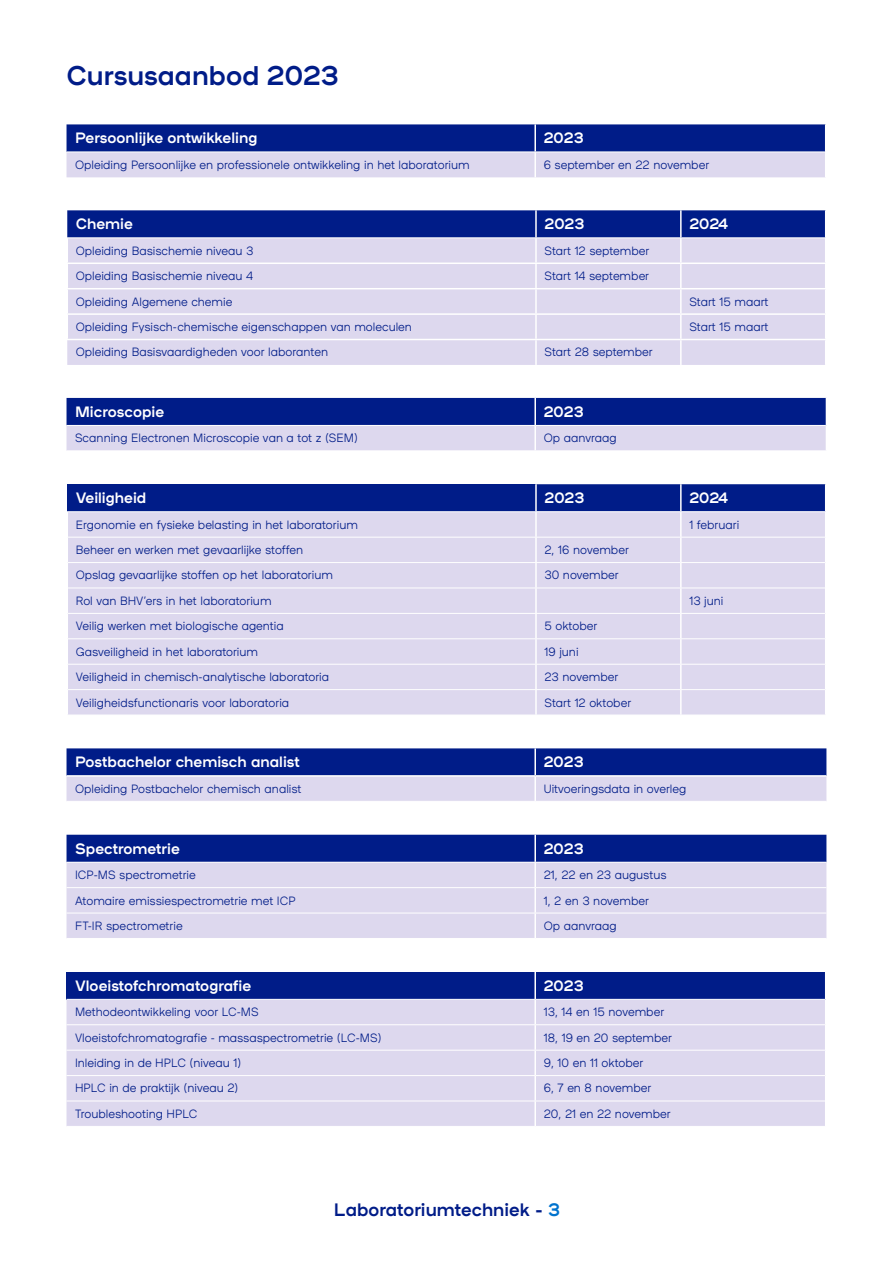
<style>
.page{position:relative;width:893px;height:1263px;background:#fff}
.page>*{position:absolute;margin:0;border:0;box-sizing:border-box;transform-origin:0 0}
.donker_kopje_inleidi{font:27px "Plaax 6 Ney 46 Bold";color:#001c88}
.t1{font:18px "Plaax 6 Ney 46 Bold";color:#001c88}
.Platte_tekst{font:15px "Plaax 6 Ney 46 Bold";color:#fff}
.tabel_kop{font:15px "Plaax 6 Ney 46 Bold";color:#fff}
.Platte_tekst-2{font:12px "Plaax 6 Ney 26 Light";color:#001c88}
.s1{color:#0073ce}
</style>
<div class="page">
<svg style="left:67px;top:124px;width:759px;height:53px;background:#6d79ba"></svg>
<svg style="left:67px;top:210px;width:759px;height:155px;background:#b6b7dc"></svg>
<hr style="left:67px;top:263px;width:469px;height:1px;background:#fff">
<hr style="left:536px;top:263px;width:145px;height:1px;background:#fff">
<hr style="left:681px;top:263px;width:145px;height:1px;background:#fff">
<hr style="left:67px;top:288px;width:469px;height:1px;background:#fff">
<hr style="left:536px;top:288px;width:145px;height:1px;background:#fff">
<hr style="left:681px;top:288px;width:145px;height:1px;background:#fff">
<hr style="left:67px;top:313px;width:469px;height:2px;background:#fff">
<hr style="left:536px;top:313px;width:145px;height:2px;background:#fff">
<hr style="left:681px;top:313px;width:145px;height:2px;background:#fff">
<hr style="left:67px;top:339px;width:469px;height:1px;background:#fff">
<hr style="left:536px;top:339px;width:145px;height:1px;background:#fff">
<hr style="left:681px;top:339px;width:145px;height:1px;background:#fff">
<svg style="left:67px;top:398px;width:760px;height:52px;background:#6b77b9"></svg>
<div style="left:67px;top:484px;width:469px;height:28px;background:#001c88"></div>
<div style="left:68px;top:512px;width:467px;height:203px;background:#ddd8ee"></div>
<hr style="left:67px;top:511px;width:469px;height:1px;background:#fff">
<hr style="left:68px;top:537px;width:468px;height:1px;background:#fff">
<hr style="left:68px;top:562px;width:468px;height:1px;background:#fff">
<hr style="left:68px;top:588px;width:468px;height:1px;background:#fff">
<hr style="left:68px;top:613px;width:468px;height:1px;background:#fff">
<hr style="left:68px;top:638px;width:468px;height:1px;background:#fff">
<hr style="left:68px;top:664px;width:468px;height:1px;background:#fff">
<hr style="left:68px;top:689px;width:468px;height:1px;background:#fff">
<hr style="left:535px;top:484px;width:2px;height:27px;background:#fff">
<svg style="left:536px;top:484px;width:290px;height:231px;background:#c5c4e3"></svg>
<hr style="left:536px;top:511px;width:145px;height:1px;background:#fff">
<hr style="left:681px;top:511px;width:144px;height:1px;background:#fff">
<svg style="left:67px;top:748px;width:759px;height:53px;background:#6a76b9"></svg>
<hr style="left:534px;top:748px;width:2px;height:27px;background:#fff">
<hr style="left:67px;top:775px;width:468px;height:2px;background:#fff">
<hr style="left:535px;top:775px;width:291px;height:2px;background:#fff">
<hr style="left:534px;top:777px;width:2px;height:24px;background:#fff">
<div style="left:67px;top:835px;width:759px;height:27px;background:#001c88"></div>
<div style="left:67px;top:863px;width:759px;height:75px;background:#ddd8ee"></div>
<hr style="left:534px;top:835px;width:2px;height:27px;background:#fff">
<hr style="left:534px;top:862px;width:2px;height:25px;background:#fff">
<hr style="left:534px;top:888px;width:2px;height:25px;background:#fff">
<hr style="left:534px;top:913px;width:2px;height:25px;background:#fff">
<hr style="left:67px;top:887px;width:468px;height:1px;background:#fff">
<hr style="left:535px;top:887px;width:291px;height:1px;background:#fff">
<hr style="left:67px;top:913px;width:468px;height:1px;background:#fff">
<hr style="left:535px;top:913px;width:291px;height:1px;background:#fff">
<div style="left:67px;top:972px;width:468px;height:27px;background:#001c88"></div>
<div style="left:535px;top:972px;width:291px;height:27px;background:#001c88"></div>
<div style="left:67px;top:1000px;width:758px;height:126px;background:#ddd8ee"></div>
<hr style="left:534px;top:1000px;width:2px;height:24px;background:#fff">
<hr style="left:534px;top:1025px;width:2px;height:25px;background:#fff">
<hr style="left:534px;top:1050px;width:2px;height:25px;background:#fff">
<hr style="left:534px;top:1076px;width:2px;height:24px;background:#fff">
<hr style="left:534px;top:1101px;width:2px;height:25px;background:#fff">
<hr style="left:67px;top:1024px;width:468px;height:1px;background:#fff">
<hr style="left:535px;top:1024px;width:290px;height:1px;background:#fff">
<svg style="left:825px;top:972px;width:1px;height:28px"></svg>
<hr style="left:67px;top:1050px;width:468px;height:1px;background:#fff">
<hr style="left:535px;top:1050px;width:290px;height:1px;background:#fff">
<hr style="left:67px;top:1075px;width:468px;height:1px;background:#fff">
<hr style="left:535px;top:1075px;width:290px;height:1px;background:#fff">
<hr style="left:67px;top:1100px;width:468px;height:1px;background:#fff">
<hr style="left:535px;top:1100px;width:290px;height:1px;background:#fff">
<hr style="left:534px;top:972px;width:2px;height:27px;background:#fff">
<p class="donker_kopje_inleidi" style="left:67px;top:56px;width:274px">Cursusaanbod 2023</p>
<p class="tabel_kop" style="left:75px;top:127px;width:184px">Persoonlijke ontwikkeling</p>
<p class="Platte_tekst" style="left:544px;top:127px;width:41px">2023</p>
<p class="Platte_tekst-2" style="left:75px;top:157px;width:396px">Opleiding Persoonlijke en professionele ontwikkeling in het laboratorium</p>
<p class="Platte_tekst-2" style="left:544px;top:157px;width:167px">6 september en 22 november</p>
<p class="tabel_kop" style="left:76px;top:213px;width:59px">Chemie</p>
<p class="Platte_tekst" style="left:544px;top:213px;width:41px">2023</p>
<p class="Platte_tekst" style="left:689px;top:213px;width:40px">2024</p>
<p class="Platte_tekst-2" style="left:76px;top:243px;width:179px">Opleiding Basischemie niveau 3</p>
<p class="Platte_tekst-2" style="left:544px;top:243px;width:106px">Start 12 september</p>
<p class="Platte_tekst-2" style="left:76px;top:268px;width:179px">Opleiding Basischemie niveau 4</p>
<p class="Platte_tekst-2" style="left:544px;top:268px;width:106px">Start 14 september</p>
<p class="Platte_tekst-2" style="left:76px;top:294px;width:158px">Opleiding Algemene chemie</p>
<p class="Platte_tekst-2" style="left:689px;top:294px;width:81px">Start 15 maart</p>
<p class="Platte_tekst-2" style="left:76px;top:319px;width:338px">Opleiding Fysisch-chemische eigenschappen van moleculen</p>
<p class="Platte_tekst-2" style="left:689px;top:319px;width:81px">Start 15 maart</p>
<p class="Platte_tekst-2" style="left:76px;top:345px;width:254px">Opleiding Basisvaardigheden voor laboranten</p>
<p class="Platte_tekst-2" style="left:544px;top:345px;width:110px">Start 28 september</p>
<p class="tabel_kop" style="left:75px;top:401px;width:91px">Microscopie</p>
<p class="Platte_tekst" style="left:544px;top:401px;width:41px">2023</p>
<p class="Platte_tekst-2" style="left:75px;top:431px;width:284px">Scanning Electronen Microscopie van a tot z (SEM)</p>
<p class="Platte_tekst-2" style="left:544px;top:431px;width:75px">Op aanvraag</p>
<p class="Platte_tekst" style="left:76px;top:487px;width:72px">Veiligheid</p>
<p class="Platte_tekst" style="left:544px;top:487px;width:41px">2023</p>
<p class="Platte_tekst" style="left:689px;top:487px;width:40px">2024</p>
<p class="Platte_tekst-2" style="left:76px;top:517px;width:284px">Ergonomie en fysieke belasting in het laboratorium</p>
<p class="Platte_tekst-2" style="left:689px;top:517px;width:51px">1 februari</p>
<p class="Platte_tekst-2" style="left:76px;top:542px;width:229px">Beheer en werken met gevaarlijke stoffen</p>
<p class="Platte_tekst-2" style="left:544px;top:542px;width:86px">2, 16 november</p>
<p class="Platte_tekst-2" style="left:76px;top:568px;width:259px">Opslag gevaarlijke stoffen op het laboratorium</p>
<p class="Platte_tekst-2" style="left:544px;top:568px;width:76px">30 november</p>
<p class="Platte_tekst-2" style="left:76px;top:593px;width:197px">Rol van BHV’ers in het laboratorium</p>
<p class="Platte_tekst-2" style="left:689px;top:593px;width:36px">13 juni</p>
<p class="Platte_tekst-2" style="left:76px;top:618px;width:210px">Veilig werken met biologische agentia</p>
<p class="Platte_tekst-2" style="left:544px;top:618px;width:54px">5 oktober</p>
<p class="Platte_tekst-2" style="left:76px;top:644px;width:184px">Gasveiligheid in het laboratorium</p>
<p class="Platte_tekst-2" style="left:544px;top:644px;width:36px">19 juni</p>
<p class="Platte_tekst-2" style="left:76px;top:669px;width:255px">Veiligheid in chemisch-analytische laboratoria</p>
<p class="Platte_tekst-2" style="left:544px;top:669px;width:75px">23 november</p>
<p class="Platte_tekst-2" style="left:76px;top:695px;width:215px">Veiligheidsfunctionaris voor laboratoria</p>
<p class="Platte_tekst-2" style="left:544px;top:695px;width:88px">Start 12 oktober</p>
<p class="tabel_kop" style="left:75px;top:751px;width:226px">Postbachelor chemisch analist</p>
<p class="Platte_tekst" style="left:544px;top:751px;width:41px">2023</p>
<p class="Platte_tekst-2" style="left:75px;top:781px;width:228px">Opleiding Postbachelor chemisch analist</p>
<p class="Platte_tekst-2" style="left:544px;top:781px;width:144px">Uitvoeringsdata in overleg</p>
<p class="Platte_tekst" style="left:75px;top:837px;width:106px">Spectrometrie</p>
<p class="Platte_tekst" style="left:544px;top:837px;width:41px">2023</p>
<p class="Platte_tekst-2" style="left:75px;top:867px;width:122px">ICP-MS spectrometrie</p>
<p class="Platte_tekst-2" style="left:544px;top:867px;width:124px">21, 22 en 23 augustus</p>
<p class="Platte_tekst-2" style="left:75px;top:893px;width:222px">Atomaire emissiespectrometrie met ICP</p>
<p class="Platte_tekst-2" style="left:544px;top:893px;width:107px">1, 2 en 3 november</p>
<p class="Platte_tekst-2" style="left:75px;top:918px;width:109px">FT-IR spectrometrie</p>
<p class="Platte_tekst-2" style="left:544px;top:918px;width:75px">Op aanvraag</p>
<p class="Platte_tekst" style="left:75px;top:974px;width:178px">Vloeistofchromatografie</p>
<p class="Platte_tekst" style="left:544px;top:974px;width:41px">2023</p>
<p class="Platte_tekst-2" style="left:75px;top:1004px;width:185px">Methodeontwikkeling voor LC-MS</p>
<p class="Platte_tekst-2" style="left:544px;top:1004px;width:122px">13, 14 en 15 november</p>
<p class="Platte_tekst-2" style="left:75px;top:1030px;width:308px">Vloeistofchromatografie - massaspectrometrie (LC-MS)</p>
<p class="Platte_tekst-2" style="left:544px;top:1030px;width:130px">18, 19 en 20 september</p>
<p class="Platte_tekst-2" style="left:75px;top:1055px;width:168px">Inleiding in de HPLC (niveau 1)</p>
<p class="Platte_tekst-2" style="left:544px;top:1055px;width:101px">9, 10 en 11 oktober</p>
<p class="Platte_tekst-2" style="left:75px;top:1081px;width:165px">HPLC in de praktijk (niveau 2)</p>
<p class="Platte_tekst-2" style="left:544px;top:1081px;width:109px">6, 7 en 8 november</p>
<p class="Platte_tekst-2" style="left:75px;top:1106px;width:124px">Troubleshooting HPLC</p>
<p class="Platte_tekst-2" style="left:544px;top:1106px;width:129px">20, 21 en 22 november</p>
<h2 class="t1" style="left:334px;top:1197px;width:228px">Laboratoriumtechniek - <span class="s1">3</span></h2>
</div>
